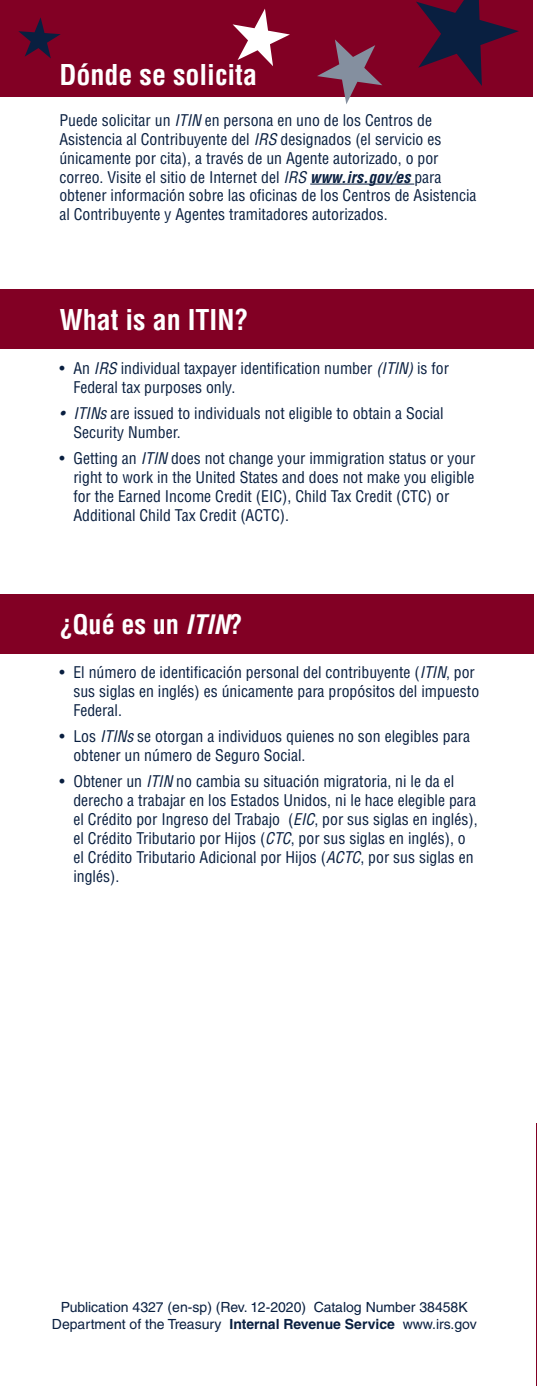
<style>
.page{position:relative;width:537px;height:1386px;background:#fff}
.page>*{position:absolute;margin:0;border:0;box-sizing:border-box;transform-origin:0 0}
.Sub_Header{font:700 condensed 28px "Helvetica LT Std";color:#fff}
.t1{font:700 condensed 26.25px "Helvetica LT Std";color:#fff}
.t2{font:condensed 15.75px/18.9px "Helvetica LT Std";color:#091f40}
.IRS_Product_Identifi{font:14px "Helvetica LT Std";color:#091f40}
.s1{font-style:italic}
.s2{font-weight:700;font-style:italic}
.s3{font-weight:700}
</style>
<div class="page">
<hr style="left:535px;top:1124px;width:1px;height:262px;background:#820024">
<div style="left:0;top:290px;width:534px;height:59px;background:#820024"></div>
<div style="left:0;top:0;width:533px;height:96px;background:#820024"></div>
<div style="left:0;top:595px;width:534px;height:59px;background:#820024"></div>
<hr style="left:310px;top:184px;width:104px;height:1px;background:#091f40">
<svg style="left:232px;top:9px;width:58px;height:57px"></svg>
<svg style="left:317px;top:39px;width:65px;height:65px"></svg>
<svg style="left:416px;top:0;width:102px;height:86px"></svg>
<svg style="left:18px;top:17px;width:43px;height:41px"></svg>
<p class="Sub_Header" style="left:59px;top:57px;width:199px">Dónde se solicita</p>
<p class="t2" style="left:59px;top:111px;width:418px">Puede solicitar un <span class="s1">ITIN</span> en persona en uno de los Centros de Asistencia al Contribuyente del <span class="s1">IRS</span> designados (el servicio es únicamente por cita), a través de un Agente autorizado, o por correo. Visite el sitio de Internet del <span class="s1">IRS</span> <span class="s2">www.irs.gov/es</span> para obtener información sobre las oficinas de los Centros de Asistencia al Contribuyente y Agentes tramitadores autorizados.</p>
<p class="Sub_Header" style="left:59px;top:302px;width:190px">What is an ITIN?</p>
<p class="t2" style="left:73px;top:358px;width:377px;text-indent:-14px">• An <span class="s1">IRS</span> individual taxpayer identification number <span class="s1">(ITIN)</span> is for<br>Federal tax purposes only.</p>
<p class="t2" style="left:73px;top:403px;width:371px;text-indent:-14px"><span class="s1">• ITINs</span> are issued to individuals not eligible to obtain a Social<br>Security Number.</p>
<p class="t2" style="left:73px;top:449px;width:403px;text-indent:-14px">• Getting an <span class="s1">ITIN</span> does not change your immigration status or your right to work in the United States and does not make you eligible for the Earned Income Credit (EIC), Child Tax Credit (CTC) or Additional Child Tax Credit (ACTC).</p>
<p class="t1" style="left:59px;top:608px;width:185px">¿Qué es un <span class="s1">ITIN</span>?</p>
<p class="t2" style="left:73px;top:663px;width:407px;text-indent:-14px">• El número de identificación personal del contribuyente (<span class="s1">ITIN</span>, por sus siglas en inglés) es únicamente para propósitos del impuesto<br>Federal.</p>
<p class="t2" style="left:73px;top:727px;width:398px;text-indent:-14px">• Los <span class="s1">ITINs</span> se otorgan a individuos quienes no son elegibles para obtener un número de Seguro Social.</p>
<p class="t2" style="left:73px;top:772px;width:405px;text-indent:-14px">• Obtener un <span class="s1">ITIN</span> no cambia su situación migratoria, ni le da el derecho a trabajar en los Estados Unidos, ni le hace elegible para el Crédito por Ingreso del Trabajo (<span class="s1">EIC</span>, por sus siglas en inglés), el Crédito Tributario por Hijos (<span class="s1">CTC</span>, por sus siglas en inglés), o el Crédito Tributario Adicional por Hijos (<span class="s1">ACTC</span>, por sus siglas en inglés).</p>
<p class="IRS_Product_Identifi" style="left:61px;top:1299px;width:408px">Publication 4327 (en-sp) (Rev. 12-2020) Catalog Number 38458K</p>
<p class="IRS_Product_Identifi" style="left:52px;top:1316px;width:426px">Department of the Treasury <span class="s3">Internal Revenue Service</span> www.irs.gov</p>
</div>
